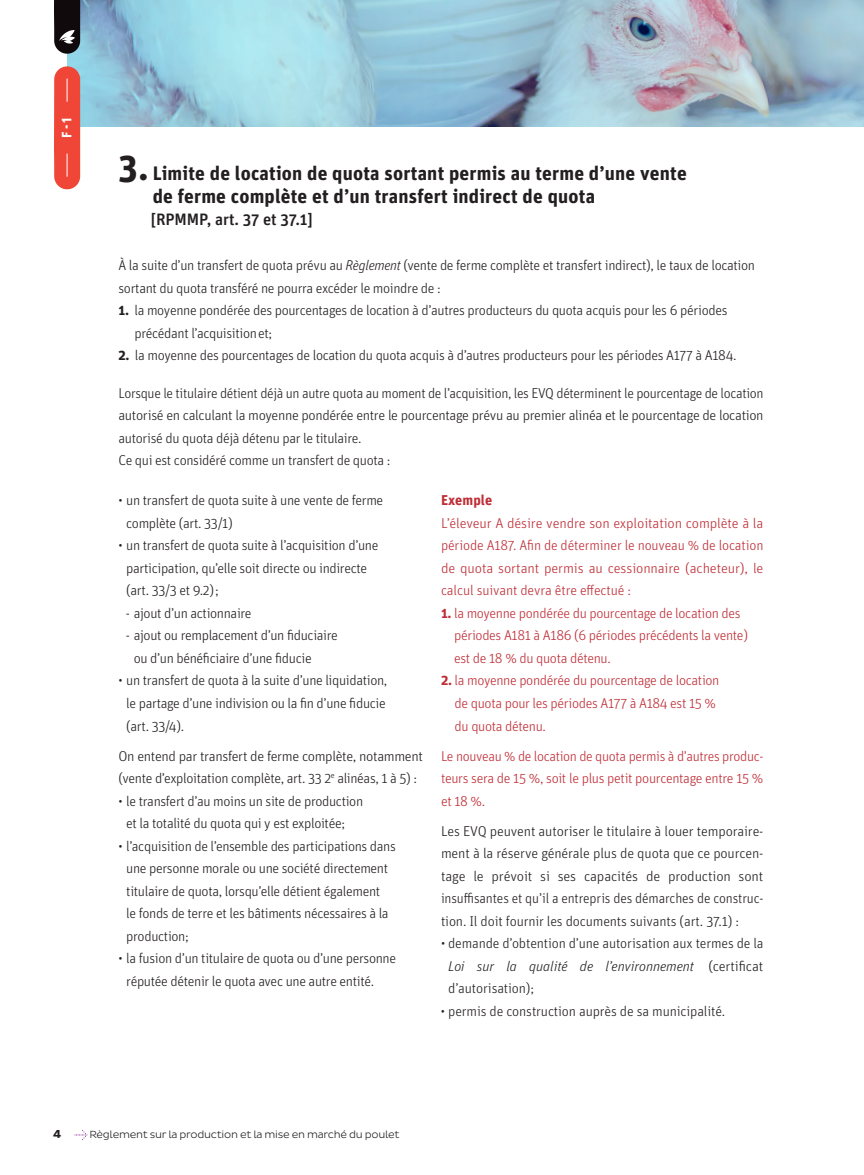
<style>
.page{position:relative;width:864px;height:1175px;background:#fff}
.page>*{position:absolute;margin:0;border:0;box-sizing:border-box;transform-origin:0 0}
.t1{font:700 19.5px/22.5px "Unit Pro";letter-spacing:.01em;color:#231f20}
.t2{font:500 16.5px "Unit Pro";letter-spacing:-.01em;color:#231f20}
.t3{font:300 14.25px/22.5px "Unit Pro";letter-spacing:-.025em;color:#231f20}
.t4{font:300 14.25px/22.5px "Unit Pro";letter-spacing:-.025em;color:#bf2e37;text-align:justify}
.t5{font:700 14.25px "Unit Pro";letter-spacing:.01em;color:#bf2e37}
.t6{font:700 13.65px "Unit Pro";color:#fff}
.t7{font:700 12px "Pluto Sans";color:#231f20}
.t8{font:300 10.5px "Pluto Sans";letter-spacing:-.025em;color:#231f20}
.s1{font-size:37.5px}
.s2{font-style:italic}
.s3{font-weight:700}
</style>
<div class="page">
<svg style="left:75px;top:1130px;width:12px;height:9px"></svg>
<svg style="left:67px;top:0;width:797px;height:126px;background:#9cc1d2"></svg>
<svg style="left:54px;top:66px;width:26px;height:123px;background:#ee5143"></svg>
<svg style="left:54px;top:0;width:26px;height:54px"></svg>
<p class="t6" style="left:57px;top:138px;width:22px;rotate:-90deg">F-1</p>
<h1 class="t1" style="left:153px;top:161px;width:536px;text-indent:-34px"><span class="s1">3.</span> Limite de location de quota sortant permis au terme d’une vente de ferme complète et d’un transfert indirect de quota</h1>
<p class="t2" style="left:151px;top:208px;width:163px">[RPMMP, art. 37 et 37.1]</p>
<p class="t3" style="left:118px;top:254px;width:638px">À la suite d’un transfert de quota prévu au <span class="s2">Règlement</span> (vente de ferme complète et transfert indirect), le taux de location sortant du quota transféré ne pourra excéder le moindre de :</p>
<p class="t3" style="left:135px;top:299px;width:595px;text-indent:-16px"><span class="s3">1.</span> la moyenne pondérée des pourcentages de location à d’autres producteurs du quota acquis pour les 6 périodes précédant l’acquisitionet;</p>
<p class="t3" style="left:118px;top:344px;width:620px"><span class="s3">2.</span> la moyenne des pourcentages de location du quota acquis à d’autres producteurs pour les périodes A177 à A184.</p>
<p class="t3" style="left:118px;top:381px;width:647px">Lorsque le titulaire détient déjà un autre quota au moment de l’acquisition, les EVQ déterminent le pourcentage de location autorisé en calculant la moyenne pondérée entre le pourcentage prévu au premier alinéa et le pourcentage de location autorisé du quota déjà détenu par le titulaire.<br>Ce qui est considéré comme un transfert de quota :</p>
<p class="t3" style="left:126px;top:489px;width:259px;text-indent:-8px">• un transfert de quota suite à une vente de ferme complète (art. 33/1)</p>
<p class="t3" style="left:126px;top:534px;width:254px;text-indent:-8px">• un transfert de quota suite à l’acquisition d’une participation, qu’elle soit directe ou indirecte (art. 33/3 et 9.2);</p>
<p class="t3" style="left:126px;top:601px;width:127px">- ajout d’un actionnaire</p>
<p class="t3" style="left:134px;top:624px;width:206px;text-indent:-8px">- ajout ou remplacement d’un fiduciaire ou d’un bénéficiaire d’une fiducie</p>
<p class="t3" style="left:126px;top:669px;width:263px;text-align:justify;text-indent:-8px">• un transfert de quota à la suite d’une liquidation, le partage d’une indivision ou la fin d’une fiducie (art. 33/4).</p>
<p class="t3" style="left:118px;top:744px;width:306px">On entend par transfert de ferme complète, notamment (vente d’exploitation complète, art. 33 2<sup>e</sup> alinéas, 1 à 5) :</p>
<p class="t3" style="left:126px;top:789px;width:238px;text-indent:-8px">• le transfert d’au moins un site de production et la totalité du quota qui y est exploitée;</p>
<p class="t3" style="left:126px;top:834px;width:271px;text-indent:-8px">• l’acquisition de l’ensemble des participations dans une personne morale ou une société directement titulaire de quota, lorsqu’elle détient également<br>le fonds de terre et les bâtiments nécessaires à la production;</p>
<p class="t3" style="left:126px;top:946px;width:271px;text-indent:-8px">• la fusion d’un titulaire de quota ou d’une personne réputée détenir le quota avec une autre entité.</p>
<p class="t5" style="left:441px;top:490px;width:53px">Exemple</p>
<p class="t4" style="left:441px;top:511px;width:324px">L’éleveur A désire vendre son exploitation complète à la période A187. Afin de déterminer le nouveau % de location de quota sortant permis au cessionnaire (acheteur), le calcul suivant devra être effectué :</p>
<p class="t4" style="left:454px;top:601px;width:295px;text-align:left;text-indent:-13px"><span class="s3">1.</span> la moyenne pondérée du pourcentage de location des périodes A181 à A186 (6 périodes précédents la vente) est de 18 % du quota détenu.</p>
<p class="t4" style="left:455px;top:669px;width:266px;text-align:left;text-indent:-14px"><span class="s3">2.</span> la moyenne pondérée du pourcentage de location de quota pour les périodes A177 à A184 est 15 % du quota détenu.</p>
<p class="t4" style="left:441px;top:744px;width:324px">Le nouveau % de location de quota permis à d’autres produc&shy;teurs sera de 15 %, soit le plus petit pourcentage entre 15 % et 18 %.</p>
<p class="t3" style="left:441px;top:819px;width:324px;text-align:justify">Les EVQ peuvent autoriser le titulaire à louer temporaire&shy;ment à la réserve générale plus de quota que ce pourcen&shy;tage le prévoit si ses capacités de production sont insuffisantes et qu’il a entrepris des démarches de construc&shy;tion. Il doit fournir les documents suivants (art. 37.1) :</p>
<p class="t3" style="left:448px;top:931px;width:317px;text-align:justify;text-indent:-7px">• demande d’obtention d’une autorisation aux termes de la <span class="s2">Loi sur la qualité de l’environnement</span> (certificat d’autorisation);</p>
<p class="t3" style="left:441px;top:999px;width:286px">• permis de construction auprès de sa municipalité.</p>
<p class="t7" style="left:53px;top:1127px;width:10px">4</p>
<p class="t8" style="left:89px;top:1128px;width:312px">Règlement sur la production et la mise en marché du poulet</p>
</div>
